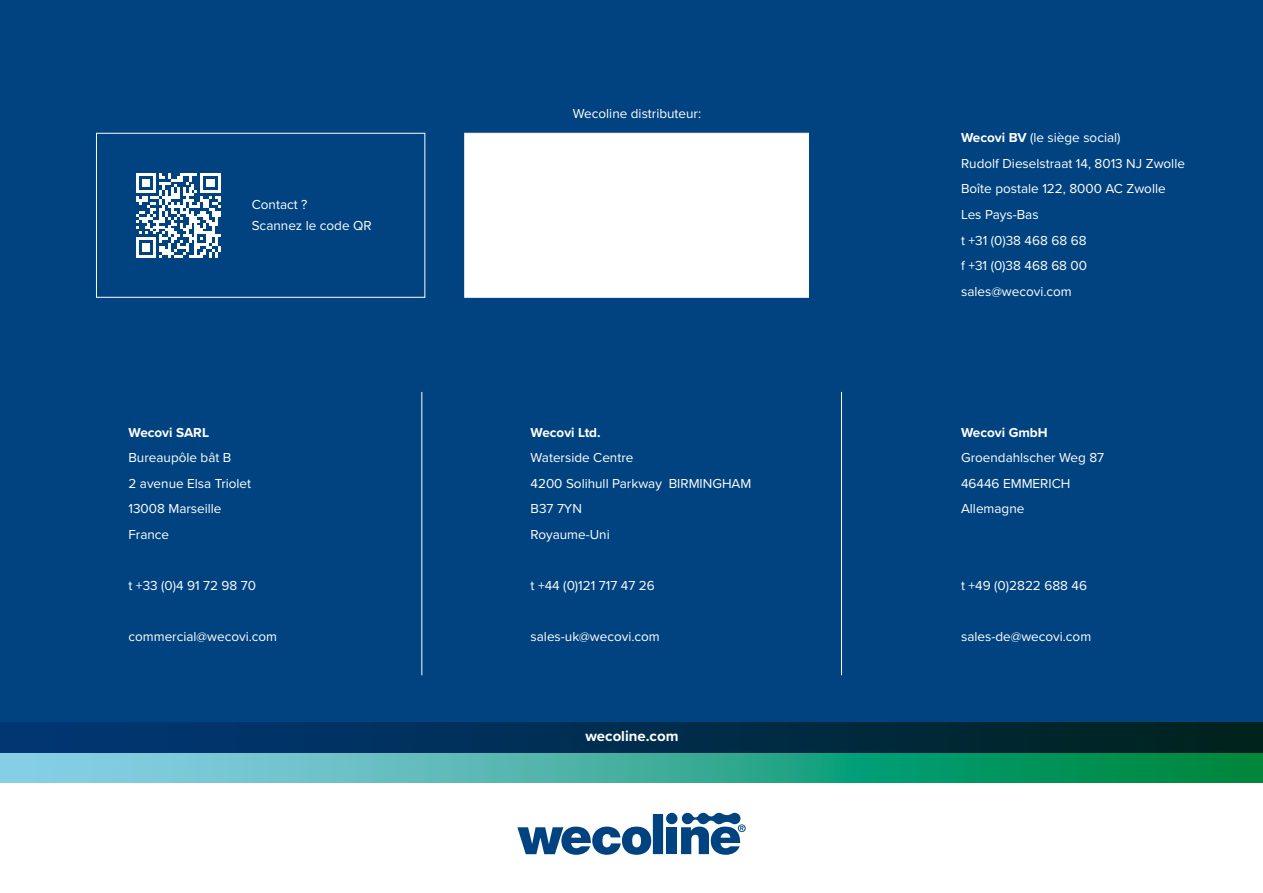
<style>
.page{position:relative;width:1263px;height:893px;background:#fff}
.page>*{position:absolute;margin:0;border:0;box-sizing:border-box;transform-origin:0 0}
.t1{font:700 15px "Proxima Nova";color:#fff}
.t2{font:13.5px/25.5px "Proxima Nova";color:#fff}
.t3{font:700 13.5px "Proxima Nova";color:#fff}
.s1{font-weight:700}
</style>
<div class="page">
<svg style="left:517px;top:813px;width:229px;height:42px"></svg>
<div style="left:0;top:0;width:1263px;height:753px;background:#004380"></div>
<svg style="left:0;top:722px;width:1263px;height:60px;background:#1d6a71"></svg>
<div style="left:464px;top:133px;width:345px;height:165px;background:#fff;border:1px solid #fff"></div>
<hr style="left:421px;top:392px;width:1px;height:283px;background:#fff">
<hr style="left:841px;top:392px;width:1px;height:283px;background:#fff">
<div style="left:96px;top:133px;width:329px;height:165px;border:1px solid #fff"></div>
<svg style="left:136px;top:173px;width:85px;height:85px"></svg>
<p class="t2" style="left:252px;top:193px;width:121px;line-height:21px">Contact ?<br>Scannez le code QR</p>
<p class="t3" style="left:128px;top:422px;width:82px">Wecovi SARL</p>
<p class="t2" style="left:128px;top:445px;width:124px">Bureaupôle bât B<br>2 avenue Elsa Triolet<br>13008 Marseille<br>France</p>
<p class="t2" style="left:128px;top:572px;width:129px">t +33 (0)4 91 72 98 70</p>
<p class="t2" style="left:128px;top:623px;width:150px">commercial@wecovi.com</p>
<p class="t2" style="left:573px;top:101px;width:130px">Wecoline distributeur:</p>
<p class="t3" style="left:531px;top:422px;width:72px">Wecovi Ltd.</p>
<p class="t2" style="left:531px;top:445px;width:222px">Waterside Centre<br>4200 Solihull Parkway BIRMINGHAM<br>B37 7YN<br>Royaume-Uni</p>
<p class="t2" style="left:531px;top:572px;width:126px">t +44 (0)121 717 47 26</p>
<p class="t2" style="left:531px;top:623px;width:131px">sales-uk@wecovi.com</p>
<p class="t1" style="left:585px;top:725px;width:95px">wecoline.com</p>
<p class="t2" style="left:961px;top:125px;width:225px"><span class="s1">Wecovi BV</span> (le siège social)<br>Rudolf Dieselstraat 14, 8013 NJ Zwolle<br>Boîte postale 122, 8000 AC Zwolle<br>Les Pays-Bas<br>t +31 (0)38 468 68 68<br>f +31 (0)38 468 68 00 sales@wecovi.com</p>
<p class="t3" style="left:961px;top:422px;width:88px">Wecovi GmbH</p>
<p class="t2" style="left:961px;top:445px;width:145px">Groendahlscher Weg 87<br>46446 EMMERICH<br>Allemagne</p>
<p class="t2" style="left:961px;top:572px;width:127px">t +49 (0)2822 688 46</p>
<p class="t2" style="left:961px;top:623px;width:132px">sales-de@wecovi.com</p>
</div>
